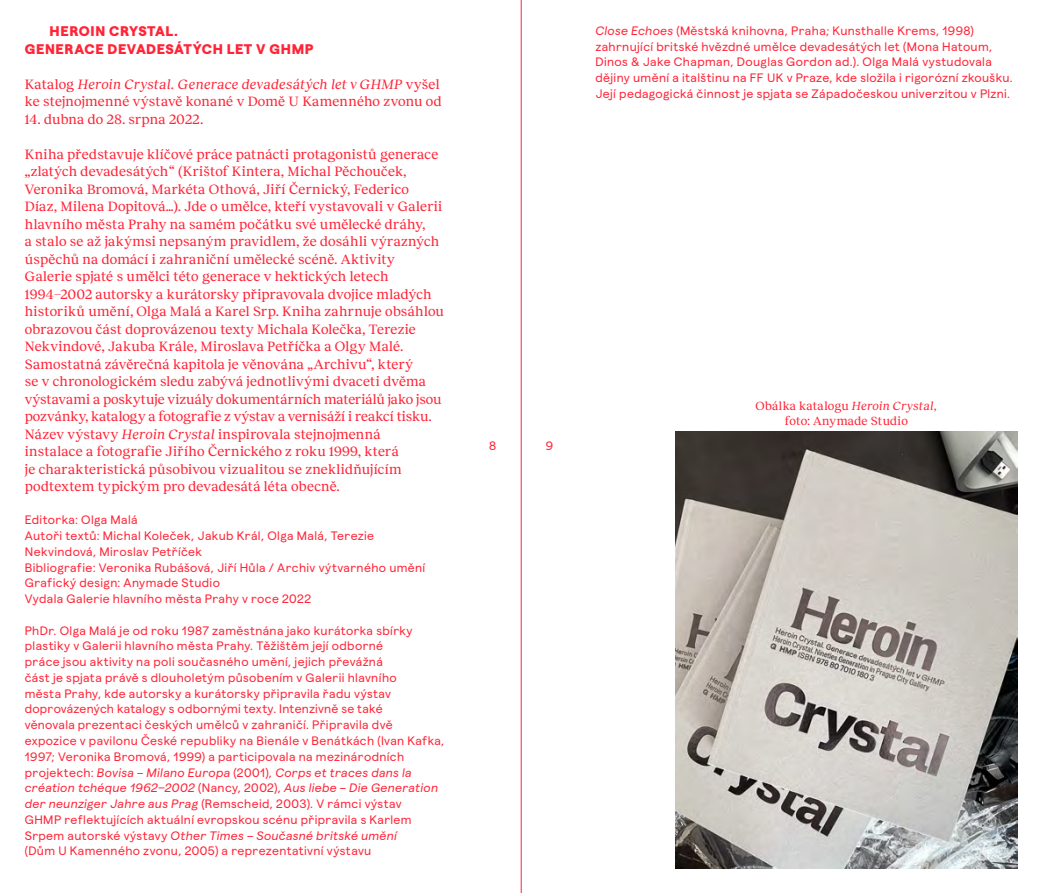
<style>
.page{position:relative;width:1042px;height:893px;background:#fff}
.page>*{position:absolute;margin:0;border:0;box-sizing:border-box;transform-origin:0 0}
.t1{font:14px/17.5px "Recklegg";letter-spacing:.01em;color:#ff2437}
.t2{font:800 14px/17.5px "Magger";letter-spacing:.04em;color:#ff2437}
.t3{font:12.25px/15.8px "Magger";letter-spacing:.03em;color:#ff2437}
.t4{font:12.25px/14.7px "Recklegg";letter-spacing:.02em;color:#ff2437;text-align:center}
.s1{font-style:italic}
</style>
<div class="page">
<img style="left:675px;top:432px;width:342px;height:436px">
<hr style="left:521px;top:0;width:1px;height:893px;background:#ff2437">
<p class="t2" style="left:25px;top:20px;width:290px;text-indent:25px">HEROIN CRYSTAL.<br>GENERACE DEVADESÁTÝCH LET V GHMP</p>
<p class="t1" style="left:25px;top:74px;width:418px">Katalog <span class="s1">Heroin Crystal. Generace devadesátých let v GHMP</span> vyšel ke stejnojmenné výstavě konané v Domě U Kamenného zvonu od</p>
<p class="t1" style="left:25px;top:109px;width:180px">14. dubna do 28. srpna 2022.</p>
<p class="t1" style="left:25px;top:144px;width:421px">Kniha představuje klíčové práce patnácti protagonistů generace „zlatých devadesátých“ (Krištof Kintera, Michal Pěchouček, Veronika Bromová, Markéta Othová, Jiří Černický, Federico Díaz, Milena Dopitová…). Jde o umělce, kteří vystavovali v Galerii hlavního města Prahy na samém počátku své umělecké dráhy,<br>a stalo se až jakýmsi nepsaným pravidlem, že dosáhli výrazných úspěchů na domácí i zahraniční umělecké scéně. Aktivity Galerie spjaté s umělci této generace v hektických letech 1994−2002 autorsky a kurátorsky připravovala dvojice mladých historiků umění, Olga Malá a Karel Srp. Kniha zahrnuje obsáhlou obrazovou část doprovázenou texty Michala Kolečka, Terezie Nekvindové, Jakuba Krále, Miroslava Petříčka a Olgy Malé.<br>Samostatná závěrečná kapitola je věnována „Archivu“, který<br>se v chronologickém sledu zabývá jednotlivými dvaceti dvěma výstavami a poskytuje vizuály dokumentárních materiálů jako jsou pozvánky, katalogy a fotografie z výstav a vernisáží i reakcí tisku.<br>Název výstavy <span class="s1">Heroin Crystal</span> inspirovala stejnojmenná<br>instalace a fotografie Jiřího Černického z roku 1999, která<br>je charakteristická působivou vizualitou se zneklidňujícím podtextem typickým pro devadesátá léta obecně.</p>
<p class="t3" style="left:25px;top:511px;width:402px">Editorka: Olga Malá<br>Autoři textů: Michal Koleček, Jakub Král, Olga Malá, Terezie Nekvindová, Miroslav Petříček<br>Bibliografie: Veronika Rubášová, Jiří Hůla / Archiv výtvarného umění Grafický design: Anymade Studio<br>Vydala Galerie hlavního města Prahy v roce 2022</p>
<p class="t3" style="left:25px;top:621px;width:421px">PhDr. Olga Malá je od roku 1987 zaměstnána jako kurátorka sbírky plastiky v Galerii hlavního města Prahy. Těžištěm její odborné<br>práce jsou aktivity na poli současného umění, jejich převážná<br>část je spjata právě s dlouholetým působením v Galerii hlavního<br>města Prahy, kde autorsky a kurátorsky připravila řadu výstav doprovázených katalogy s odbornými texty. Intenzivně se také<br>věnovala prezentaci českých umělců v zahraničí. Připravila dvě expozice v pavilonu České republiky na Bienále v Benátkách (Ivan Kafka, 1997; Veronika Bromová, 1999) a participovala na mezinárodních projektech: <span class="s1">Bovisa – Milano Europa</span> (2001), <span class="s1">Corps et traces dans la création tchéque 1962−2002</span> (Nancy, 2002), <span class="s1">Aus liebe – Die Generation der neunziger Jahre aus Prag</span> (Remscheid, 2003). V rámci výstav<br>GHMP reflektujících aktuální evropskou scénu připravila s Karlem Srpem autorské výstavy <span class="s1">Other Times – Současné britské umění<br></span>(Dům U Kamenného zvonu, 2005) a reprezentativní výstavu</p>
<p class="t3" style="left:595px;top:22px;width:419px"><span class="s1">Close Echoes</span> (Městská knihovna, Praha; Kunsthalle Krems, 1998) zahrnující britské hvězdné umělce devadesátých let (Mona Hatoum, Dinos &amp; Jake Chapman, Douglas Gordon ad.). Olga Malá vystudovala dějiny umění a italštinu na FF UK v Praze, kde složila i rigorózní zkoušku.<br>Její pedagogická činnost je spjata se Západočeskou univerzitou v Plzni.</p>
<p class="t3" style="left:489px;top:437px;width:9px">8</p>
<p class="t3" style="left:546px;top:437px;width:9px">9</p>
<p class="t4" style="left:755px;top:398px;width:183px">Obálka katalogu <span class="s1">Heroin Crystal, </span>foto: Anymade Studio</p>
</div>
